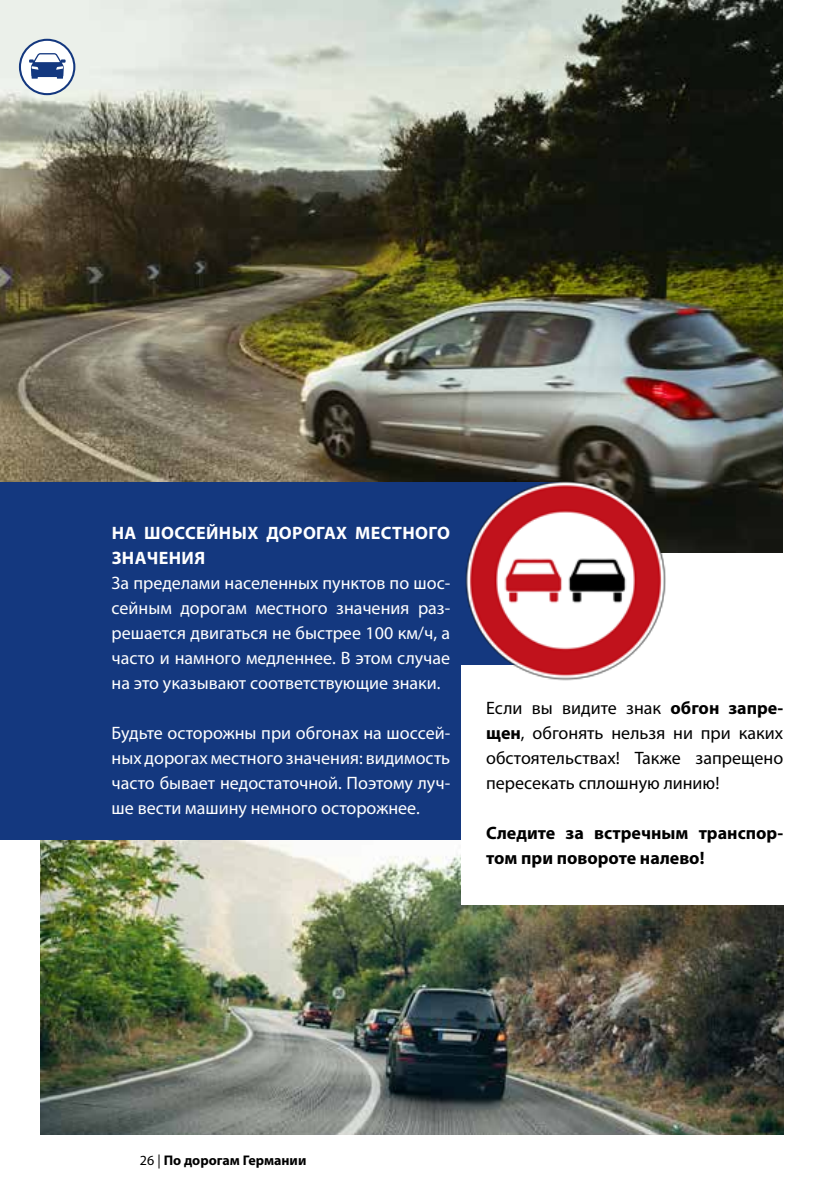
<style>
.page{position:relative;width:840px;height:1191px;background:#fff}
.page>*{position:absolute;margin:0;border:0;box-sizing:border-box;transform-origin:0 0}
.t1{font:18px/25px "Myriad Pro";color:#fff;text-align:justify}
.t2{font:18px/25px "Myriad Pro";color:#000;text-align:justify}
.t3{font:700 18px/25px "Myriad Pro";color:#000}
.t4{font:700 18px/25px "Myriad Pro";letter-spacing:.02em;color:#fff}
.t5{font:700 14px "Myriad Pro";color:#000}
.s1{font-weight:700}
.s2{font-weight:400}
</style>
<div class="page">
<img style="left:0;top:0;width:782px;height:552px">
<img style="left:41px;top:840px;width:741px;height:294px">
<div style="left:20px;top:40px;width:54px;height:54px;background:#fff;border-radius:50%"></div>
<div style="left:19px;top:39px;width:56px;height:56px;border:2px solid #14387f;border-radius:50%"></div>
<svg style="left:29px;top:53px;width:37px;height:26px"></svg>
<div style="left:0;top:482px;width:560px;height:358px;background:#14387f"></div>
<div style="left:461px;top:665px;width:338px;height:239px;background:#fff"></div>
<img style="left:463px;top:478px;width:204px;height:203px">
<p class="t4" style="left:112px;top:519px;width:339px">НА ШОССЕЙНЫХ ДОРОГАХ МЕСТНОГО<br>ЗНАЧЕНИЯ</p>
<p class="t1" style="left:111px;top:570px;width:340px">За пределами населенных пунктов по шос&shy;сейным дорогам местного значения раз&shy;решается двигаться не быстрее 100 км/ч, а часто и намного медленнее. В этом случае на это указывают соответствующие знаки.</p>
<p class="t1" style="left:111px;top:720px;width:340px">Будьте осторожны при обгонах на шоссей&shy;ных дорогах местного значения: видимость часто бывает недостаточной. Поэтому луч&shy;ше вести машину немного осторожнее.</p>
<p class="t2" style="left:486px;top:695px;width:298px">Если вы видите знак <span class="s1">обгон запре&shy;щен</span>, обгонять нельзя ни при каких обстоятельствах! Также запрещено пересекать сплошную линию!</p>
<p class="t3" style="left:486px;top:819px;width:298px">Следите за встречным транспор&shy;том при повороте налево!</p>
<p class="t5" style="left:140px;top:1151px;width:168px"><span class="s2">26 |</span> По дорогам Германии</p>
</div>
